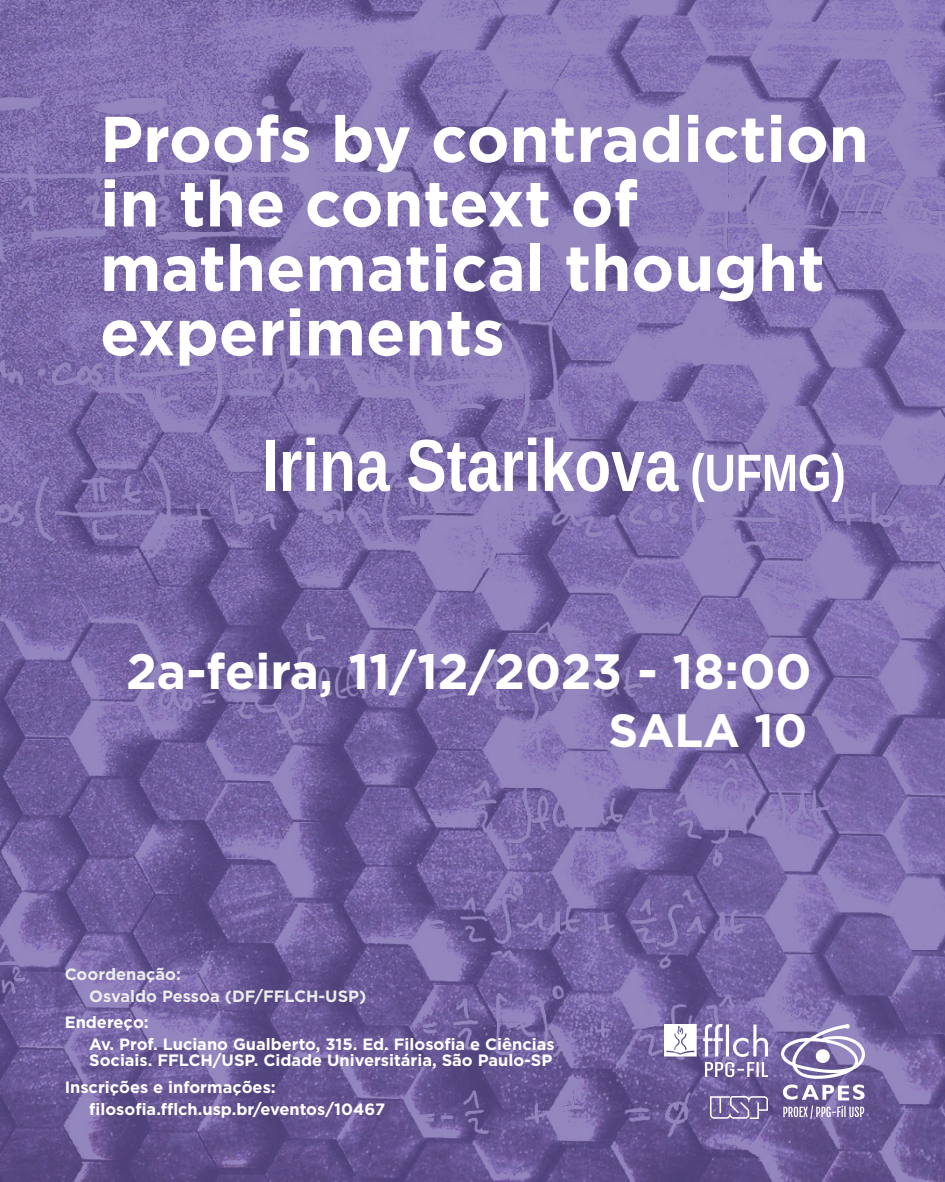
<style>
.page{position:relative;width:945px;height:1182px;background:#fff}
.page>*{position:absolute;margin:0;border:0;box-sizing:border-box;transform-origin:0 0}
.t1{font:700 73.67px "Liberation Sans Narrow";color:#fff}
.t2{font:700 64.4px/64.4px "Gotham";color:#fff}
.t3{font:700 49.52px "Gotham";color:#fff}
.t4{font:700 46.55px "Gotham";color:#fff}
.t5{font:700 16.45px/21.3px "Gotham";color:#fff}
.t6{font:700 16.45px/21.5px "Gotham";color:#ececec}
.s1{font-size:52.5px}
</style>
<div class="page">
<div style="left:0;top:0;width:945px;height:1181px;background:#6b59a7;opacity:.73"></div>
<img style="left:664px;top:1023px;width:104px;height:53px">
<img style="left:710px;top:1095px;width:58px;height:23px">
<img style="left:781px;top:1023px;width:83px;height:95px">
<h2 class="t2" style="left:100px;top:111px;width:770px">Proofs by contradiction in the context of mathematical thought experiments</h2>
<h1 class="t1" style="left:262px;top:437px;width:585px">Irina Starikova <span class="s1">(UFMG)</span></h1>
<h3 class="t3" style="left:126px;top:653px;width:687px">2a-feira, 11/12/2023 - 18:00</h3>
<h3 class="t4" style="left:609px;top:712px;width:201px">SALA 10</h3>
<p class="t6" style="left:89px;top:964px;width:279px;text-indent:-25px">Coordenação:<br>Osvaldo Pessoa (DF/FFLCH-USP)</p>
<p class="t5" style="left:89px;top:1012px;width:467px;text-indent:-25px">Endereço:<br>Av. Prof. Luciano Gualberto, 315. Ed. Filosofia e Ciências</p>
<p class="t5" style="left:89px;top:1050px;width:465px">Sociais. FFLCH/USP. Cidade Universitária, São Paulo-SP</p>
<p class="t5" style="left:89px;top:1077px;width:297px;text-indent:-25px">Inscrições e informações: filosofia.fflch.usp.br/eventos/10467</p>
</div>
